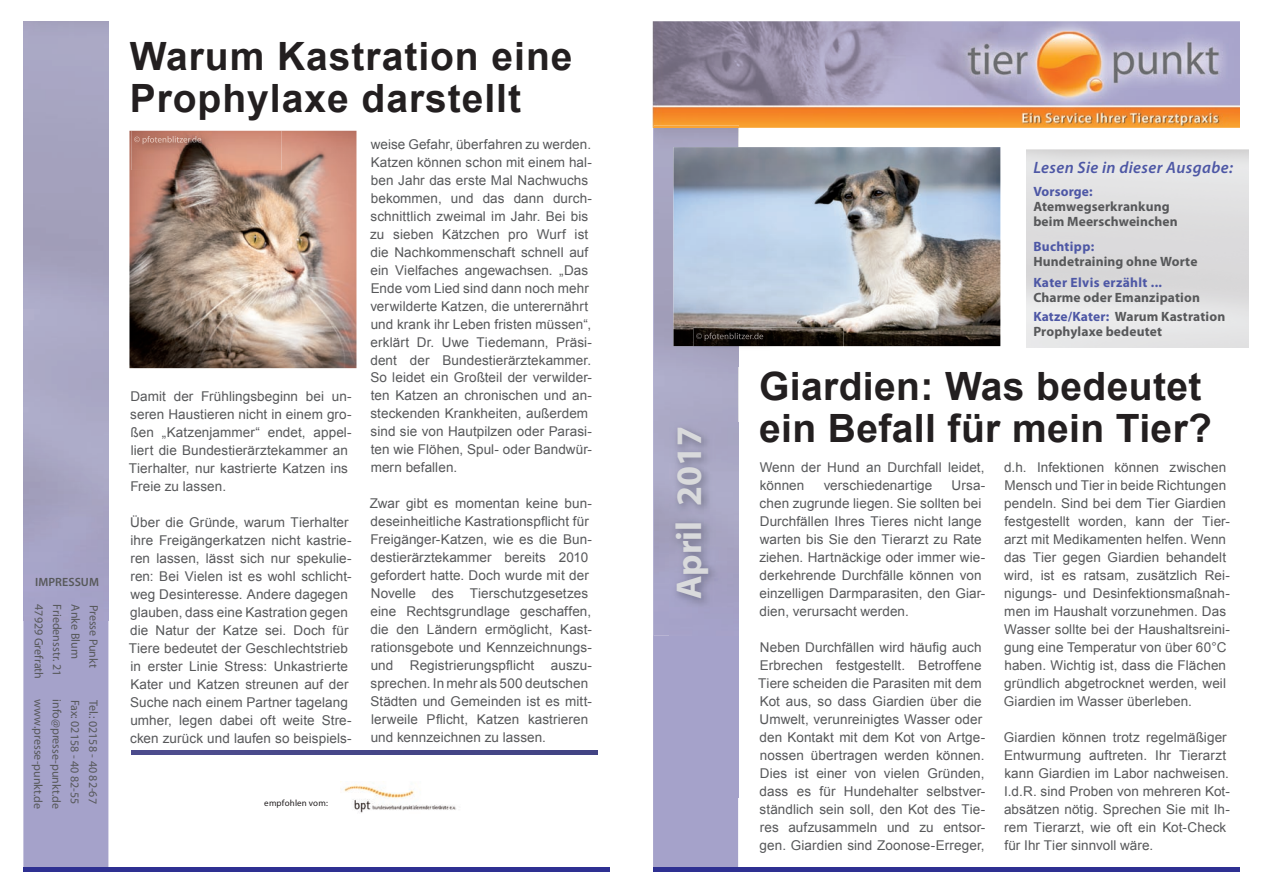
<style>
.page{position:relative;width:1263px;height:893px;background:#fff}
.page>*{position:absolute;margin:0;border:0;box-sizing:border-box;transform-origin:0 0}
.t1{font:700 39px/42px "Arial";letter-spacing:.02em;color:#231f20}
.t2{font:700 36px "Myriad Pro";color:#d9dadc}
.t3{font:italic 600 16.5px "Myriad Pro";letter-spacing:.025em;color:#4d57a5}
.t4{font:13.5px/18px "Arial";letter-spacing:.005em;color:#57585a}
.t5{font:700 13.5px/15px "Myriad Pro";letter-spacing:.01em;color:#57585a}
.t6{font:700 13.5px "Myriad Pro";letter-spacing:.025em;color:#4d57a5}
.t7{font:12px "Myriad Pro";letter-spacing:-.005em;color:#57585a}
.t8{font:600 12px "Myriad Pro";letter-spacing:.005em;color:#57585a}
.t9{font:9px "Myriad Pro";letter-spacing:.02em;color:#231f20}
.s1{color:#4d57a5}
</style>
<div class="page">
<div style="left:23px;top:621px;width:85px;height:246px;background:#a5a2ca"></div>
<div style="left:23px;top:867px;width:587px;height:5px;background:#2e3092"></div>
<div style="left:132px;top:750px;width:465px;height:5px;background:#464788"></div>
<img style="left:340px;top:784px;width:116px;height:29px">
<div style="left:653px;top:129px;width:85px;height:738px;background:#a5a2ca"></div>
<div style="left:653px;top:867px;width:586px;height:5px;background:#2e3092"></div>
<img style="left:654px;top:128px;width:85px;height:508px">
<img style="left:652px;top:21px;width:588px;height:107px">
<img style="left:654px;top:128px;width:84px;height:1px">
<img style="left:670px;top:423px;width:69px;height:375px">
<img style="left:673px;top:147px;width:327px;height:199px">
<img style="left:693px;top:328px;width:150px;height:39px">
<svg style="left:738px;top:346px;width:1px;height:21px"></svg>
<img style="left:696px;top:333px;width:67px;height:8px">
<img style="left:129px;top:131px;width:227px;height:237px">
<img style="left:131px;top:131px;width:150px;height:39px">
<img style="left:134px;top:136px;width:67px;height:8px">
<p class="t8" style="left:35px;top:574px;width:65px">IMPRESSUM</p>
<p class="t7" style="left:46px;top:604px;width:76px;rotate:90deg">47929 Grefrath</p>
<p class="t7" style="left:65px;top:604px;width:73px;rotate:90deg">Friedensstr. 21</p>
<p class="t7" style="left:83px;top:604px;width:56px;rotate:90deg">Anke Blum</p>
<p class="t7" style="left:101px;top:604px;width:65px;rotate:90deg">Presse Punkt</p>
<p class="t7" style="left:46px;top:699px;width:111px;rotate:90deg">www.presse-punkt.de</p>
<p class="t7" style="left:64px;top:699px;width:111px;rotate:90deg">info@presse-punkt.de</p>
<p class="t7" style="left:82px;top:699px;width:106px;rotate:90deg">Fax: 02158 - 40 82-55</p>
<p class="t7" style="left:101px;top:700px;width:106px;rotate:90deg">Tel.: 02158 - 40 82-67</p>
<h1 class="t1" style="left:130px;top:36px;width:444px">Warum Kastration eine<br>Prophylaxe darstellt</h1>
<p class="t4" style="left:129px;top:387px;width:224px">Damit der Frühlingsbeginn bei un&shy;seren Haustieren nicht in einem gro&shy;ßen „Katzenjammer“ endet, appel&shy;liert die Bundestierärztekammer an<br>Tierhalter, nur kastrierte Katzen ins<br>Freie zu lassen.</p>
<p class="t4" style="left:129px;top:513px;width:224px">Über die Gründe, warum Tierhalter ihre Freigängerkatzen nicht kastrie&shy;ren lassen, lässt sich nur spekulie&shy;ren: Bei Vielen ist es wohl schlicht&shy;weg Desinteresse. Andere dagegen glauben, dass eine Kastration gegen die Natur der Katze sei. Doch für Tiere bedeutet der Geschlechtstrieb in erster Linie Stress: Unkastrierte Kater und Katzen streunen auf der Suche nach einem Partner tagelang umher, legen dabei oft weite Stre&shy;cken zurück und laufen so beispiels-</p>
<p class="t4" style="left:370px;top:135px;width:223px">weise Gefahr, überfahren zu werden.<br>Katzen können schon mit einem hal&shy;ben Jahr das erste Mal Nachwuchs bekommen, und das dann durch&shy;schnittlich zweimal im Jahr. Bei bis zu sieben Kätzchen pro Wurf ist die Nachkommenschaft schnell auf ein Vielfaches angewachsen. „Das Ende vom Lied sind dann noch mehr verwilderte Katzen, die unterernährt und krank ihr Leben fristen müssen“, erklärt Dr. Uwe Tiedemann, Präsi&shy;dent der Bundestierärztekammer.<br>So leidet ein Großteil der verwilder&shy;ten Katzen an chronischen und an&shy;steckenden Krankheiten, außerdem sind sie von Hautpilzen oder Parasi&shy;ten wie Flöhen, Spul- oder Bandwür&shy;mern befallen.</p>
<p class="t4" style="left:370px;top:495px;width:224px">Zwar gibt es momentan keine bun&shy;deseinheitliche Kastrationspflicht für Freigänger-Katzen, wie es die Bun&shy;destierärztekammer bereits 2010 gefordert hatte. Doch wurde mit der Novelle des Tierschutzgesetzes eine Rechtsgrundlage geschaffen, die den Ländern ermöglicht, Kast&shy;rationsgebote und Kennzeichnungs&shy;und Registrierungspflicht auszu&shy;sprechen. In mehr als 500 deutschen Städten und Gemeinden ist es mitt&shy;lerweile Pflicht, Katzen kastrieren und kennzeichnen zu lassen.</p>
<p class="t9" style="left:264px;top:798px;width:65px">empfohlen vom:</p>
<h2 class="t2" style="left:665px;top:599px;width:174px;rotate:-90deg">April 2017</h2>
<p class="t3" style="left:1033px;top:157px;width:201px">Lesen Sie in dieser Ausgabe:</p>
<p class="t6" style="left:1033px;top:183px;width:61px">Vorsorge:</p>
<p class="t5" style="left:1033px;top:199px;width:146px">Atemwegserkrankung beim Meerschweinchen</p>
<p class="t6" style="left:1033px;top:238px;width:62px">Buchtipp:</p>
<p class="t5" style="left:1033px;top:254px;width:166px">Hundetraining ohne Worte</p>
<p class="t6" style="left:1033px;top:273px;width:130px">Kater Elvis erzählt ...</p>
<p class="t5" style="left:1033px;top:287px;width:193px;line-height:19.2px">Charme oder Emanzipation<br><span class="s1">Katze/Kater:</span> Warum Kastration</p>
<p class="t5" style="left:1033px;top:323px;width:130px">Prophylaxe bedeutet</p>
<h1 class="t1" style="left:759px;top:367px;width:454px">Giardien: Was bedeutet ein Befall für mein Tier?</h1>
<p class="t4" style="left:760px;top:458px;width:226px">Wenn der Hund an Durchfall leidet, können</p>
<p class="t4" style="left:1004px;top:458px;width:228px">d.h. Infektionen können zwischen Mensch und Tier in beide Richtungen pendeln. Sind bei dem Tier Giardien festgestellt worden, kann der Tier&shy;arzt mit Medikamenten helfen. Wenn das Tier gegen Giardien behandelt wird, ist es ratsam, zusätzlich Rei&shy;nigungs- und Desinfektionsmaßnah&shy;men im Haushalt vorzunehmen. Das Wasser sollte bei der Haushaltsreini&shy;gung eine Temperatur von über 60°C haben. Wichtig ist, dass die Flächen gründlich abgetrocknet werden, weil Giardien im Wasser überleben.</p>
<p class="t4" style="left:1004px;top:728px;width:228px">Giardien können trotz regelmäßiger Entwurmung auftreten. Ihr Tierarzt kann Giardien im Labor nachweisen.<br>I.d.R. sind Proben von mehreren Kot&shy;absätzen nötig. Sprechen Sie mit Ih&shy;rem Tierarzt, wie oft ein Kot-Check für Ihr Tier sinnvoll wäre.</p>
<p class="t4" style="left:759px;top:476px;width:227px;text-indent:192px">Ursa&shy;chen zugrunde liegen. Sie sollten bei<br>Durchfällen Ihres Tieres nicht lange warten bis Sie den Tierarzt zu Rate ziehen. Hartnäckige oder immer wie&shy;derkehrende Durchfälle können von einzelligen Darmparasiten, den Giar&shy;dien, verursacht werden.</p>
<p class="t4" style="left:758px;top:638px;width:229px">Neben Durchfällen wird häufig auch Erbrechen festgestellt. Betroffene Tiere scheiden die Parasiten mit dem Kot aus, so dass Giardien über die Umwelt, verunreinigtes Wasser oder den Kontakt mit dem Kot von Artge&shy;nossen übertragen werden können.<br>Dies ist einer von vielen Gründen, dass es für Hundehalter selbstver&shy;ständlich sein soll, den Kot des Tie&shy;res aufzusammeln und zu entsor&shy;gen. Giardien sind Zoonose-Erreger,</p>
<p class="t4" style="left:824px;top:476px;width:110px">verschiedenartige</p>
</div>
